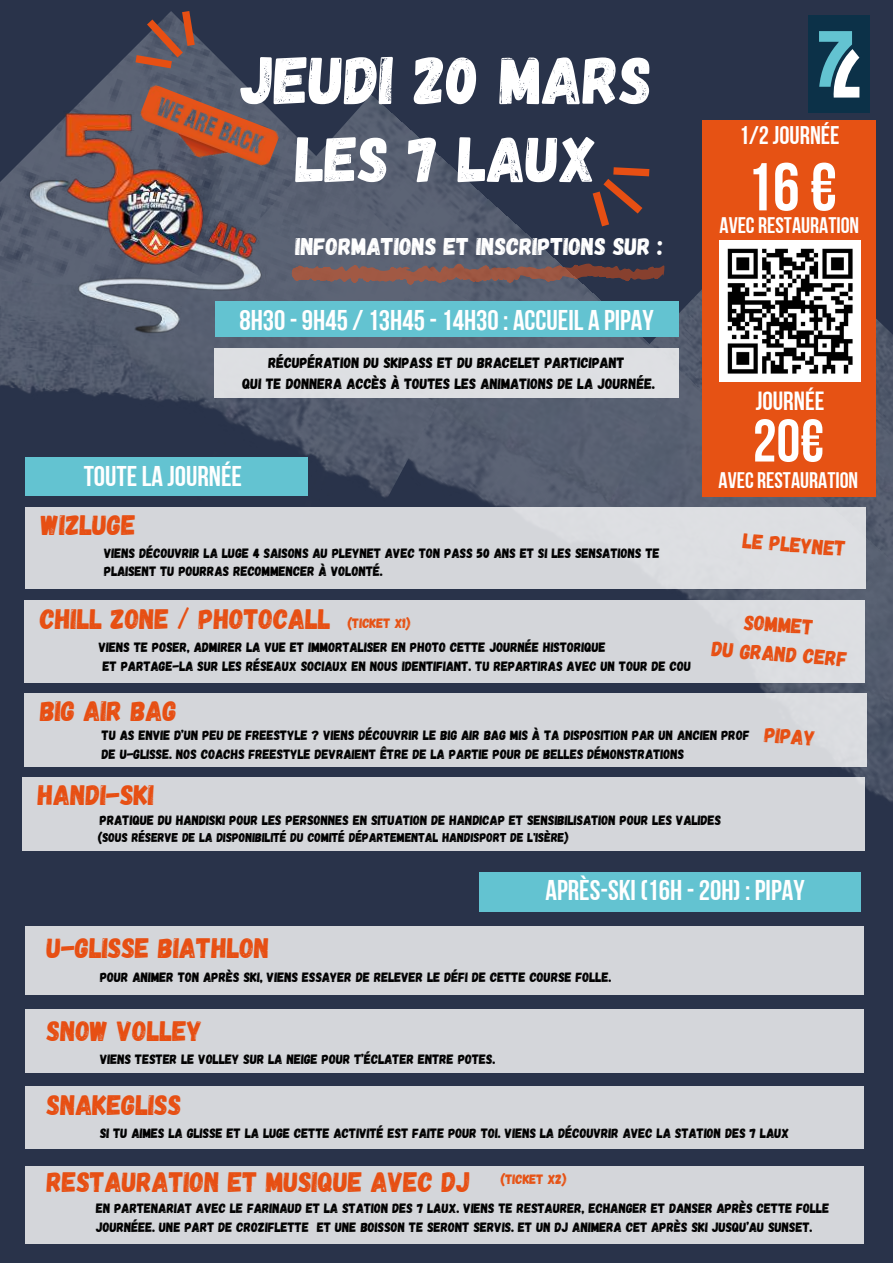
<style>
.page{position:relative;width:893px;height:1263px;background:#29334a}
.page>*{position:absolute;margin:0;border:0;box-sizing:border-box;transform-origin:0 0}
.t1{font:67.5px "Gagalin";color:#fff}
.t2{font:67.5px "Bebas Neue Cyrillic";color:#fff}
.t3{font:64.5px "Gagalin";color:#fff}
.t4{font:60px "Bebas Neue Cyrillic";color:#fff}
.t5{font:28.5px "Bebas Neue Cyrillic";color:#fff}
.t6{font:28.12px "Gagalin";color:#e74f13}
.t7{font:26.25px "Bebas Neue Cyrillic";color:#fff}
.t8{font:25.5px "Bebas Neue Cyrillic";color:#fff}
.t9{font:24.15px "Gagalin";color:#fff}
.t10{font:22.5px "Bebas Neue Cyrillic";color:#fff}
.t11{font:21px/29.2px "Gagalin";color:#e74f13;text-align:center}
.t12{font:14.85px/20.5px "Gagalin";color:#000;text-align:center}
.t13{font:13.5px/18.6px "Gagalin";color:#000}
.t14{font:13.5px "Gagalin";color:#e65214}
.t15{font:12.75px "Gagalin";color:#000}
</style>
<div class="page">
<img style="left:0;top:39px;width:719px;height:904px">
<img style="left:0;top:281px;width:46px;height:142px">
<img style="left:438px;top:291px;width:455px;height:511px">
<img style="left:428px;top:334px;width:392px;height:351px">
<img style="left:438px;top:281px;width:224px;height:319px">
<img style="left:46px;top:251px;width:392px;height:349px">
<div style="left:809px;top:16px;width:60px;height:97px;background:#0c3148"></div>
<svg style="left:819px;top:31px;width:40px;height:67px"></svg>
<div style="left:215px;top:301px;width:463px;height:36px;background:#63c3d1"></div>
<div style="left:214px;top:348px;width:464px;height:49px;background:#dddfe2"></div>
<svg style="left:292px;top:265px;width:79px;height:18px"></svg>
<svg style="left:128px;top:11px;width:71px;height:62px"></svg>
<img style="left:21px;top:110px;width:252px;height:234px">
<svg style="left:587px;top:163px;width:70px;height:71px"></svg>
<div style="left:26px;top:458px;width:282px;height:38px;background:#63c3d1"></div>
<div style="left:24px;top:693px;width:843px;height:73px;background:#d4d6da"></div>
<div style="left:24px;top:600px;width:840px;height:83px;background:#d4d6da"></div>
<div style="left:26px;top:1086px;width:838px;height:62px;background:#d4d6da"></div>
<div style="left:26px;top:1166px;width:838px;height:78px;background:#d4d6da"></div>
<div style="left:479px;top:872px;width:381px;height:39px;background:#63c3d1"></div>
<div style="left:26px;top:926px;width:838px;height:69px;background:#d4d6da"></div>
<div style="left:26px;top:507px;width:839px;height:81px;background:#d4d6da"></div>
<img style="left:133px;top:83px;width:147px;height:98px">
<div style="left:702px;top:120px;width:174px;height:376px;background:#e65214"></div>
<img style="left:719px;top:240px;width:142px;height:142px">
<div style="left:26px;top:1009px;width:838px;height:63px;background:#d4d6da"></div>
<div style="left:22px;top:777px;width:843px;height:74px;background:#d4d6da"></div>
<h1 class="t1" style="left:241px;top:36px;width:413px">JEUDI 20 MARS</h1>
<h2 class="t3" style="left:296px;top:117px;width:303px">LES 7 LAUX</h2>
<h3 class="t9" style="left:295px;top:231px;width:369px">INFORMATIONS ET INSCRIPTIONS SUR :</h3>
<h3 class="t5" style="left:239px;top:309px;width:416px">8H30-9H45/13H45-14H30: ACCUEIL A PIPAY</h3>
<p class="t12" style="left:242px;top:352px;width:414px">RÉCUPÉRATION DU SKIPASS ET DU BRACELET PARTICIPANT<br>QUI TE DONNERA ACCÈS À TOUTES LES ANIMATIONS DE LA JOURNÉE.</p>
<h3 class="t5" style="left:84px;top:465px;width:160px">TOUTELA JOURNÉE</h3>
<h3 class="t6" style="left:41px;top:507px;width:96px">WIZLUGE</h3>
<p class="t13" style="left:104px;top:543px;width:557px">VIENS DÉCOUVRIR LA LUGE 4 SAISONS AU PLEYNET AVEC TON PASS 50 ANS ET SI LES SENSATIONS TE<br>PLAISENT TU POURRAS RECOMMENCER À VOLONTÉ.</p>
<h3 class="t8" style="left:739px;top:125px;width:102px">1/2JOURNÉE</h3>
<h1 class="t2" style="left:746px;top:160px;width:92px">16€</h1>
<h3 class="t10" style="left:719px;top:216px;width:141px">AVEC RESTAURATION</h3>
<h3 class="t7" style="left:755px;top:390px;width:70px">JOURNÉE</h3>
<h3 class="t4" style="left:752px;top:416px;width:73px">20€</h3>
<h3 class="t10" style="left:718px;top:471px;width:141px">AVEC RESTAURATION</h3>
<h3 class="t11" style="left:744px;top:525px;width:104px;rotate:4deg">LE PLEYNET</h3>
<h3 class="t6" style="left:40px;top:601px;width:292px">CHILL ZONE / PHOTOCALL</h3>
<h3 class="t11" style="left:715px;top:604px;width:137px;rotate:4deg">SOMMET<br>DU GRAND CERF</h3>
<p class="t14" style="left:347px;top:614px;width:65px">(TICKET X1)</p>
<p class="t13" style="left:103px;top:638px;width:590px;text-indent:-4px">VIENS TE POSER, ADMIRER LA VUE ET IMMORTALISER EN PHOTO CETTE JOURNÉE HISTORIQUE<br>ET PARTAGE-LA SUR LES RÉSEAUX SOCIAUX EN NOUS IDENTIFIANT. TU REPARTIRAS AVEC UN TOUR DE COU</p>
<h3 class="t6" style="left:40px;top:693px;width:139px">BIG AIR BAG</h3>
<p class="t13" style="left:102px;top:725px;width:649px">TU AS ENVIE D’UN PEU DE FREESTYLE ? VIENS DÉCOUVRIR LE BIG AIR BAG MIS À TA DISPOSITION PAR UN ANCIEN PROF<br>DE U-GLISSE. NOS COACHS FREESTYLE DEVRAIENT ÊTRE DE LA PARTIE POUR DE BELLES DÉMONSTRATIONS</p>
<h3 class="t6" style="left:38px;top:777px;width:118px">HANDI-SKI</h3>
<p class="t15" style="left:98px;top:829px;width:472px">(SOUS RÉSERVE DE LA DISPONIBILITÉ DU COMITÉ DÉPARTEMENTAL HANDISPORT DE L'ISÈRE)</p>
<p class="t13" style="left:100px;top:810px;width:623px">PRATIQUE DU HANDISKI POUR LES PERSONNES EN SITUATION DE HANDICAP ET SENSIBILISATION POUR LES VALIDES</p>
<h3 class="t11" style="left:765px;top:719px;width:52px;rotate:4deg">PIPAY</h3>
<h3 class="t5" style="left:545px;top:879px;width:261px">APRÈS-SKI (16H -20H) : PIPAY</h3>
<h3 class="t6" style="left:47px;top:930px;width:224px">U-GLISSE BIATHLON</h3>
<p class="t13" style="left:100px;top:967px;width:513px">POUR ANIMER TON APRÈS SKI, VIENS ESSAYER DE RELEVER LE DÉFI DE CETTE COURSE FOLLE.</p>
<h3 class="t6" style="left:47px;top:1013px;width:157px">SNOW VOLLEY</h3>
<p class="t13" style="left:100px;top:1049px;width:397px">VIENS TESTER LE VOLLEY SUR LA NEIGE POUR T’ÉCLATER ENTRE POTES.</p>
<h3 class="t6" style="left:47px;top:1087px;width:136px">SNAKEGLISS</h3>
<p class="t13" style="left:100px;top:1123px;width:691px">SI TU AIMES LA GLISSE ET LA LUGE CETTE ACTIVITÉ EST FAITE POUR TOI. VIENS LA DÉCOUVRIR AVEC LA STATION DES 7 LAUX</p>
<h3 class="t6" style="left:47px;top:1163px;width:425px">RESTAURATION ET MUSIQUE AVEC DJ</h3>
<p class="t13" style="left:96px;top:1198px;width:735px">EN PARTENARIAT AVEC LE FARINAUD ET LA STATION DES 7 LAUX. VIENS TE RESTAURER, ECHANGER ET DANSER APRÈS CETTE FOLLE<br>JOURNÉEE. UNE PART DE CROZIFLETTE ET UNE BOISSON TE SERONT SERVIS. ET UN DJ ANIMERA CET APRÈS SKI JUSQU’AU SUNSET.</p>
<p class="t14" style="left:500px;top:1171px;width:68px">(TICKET X2)</p>
</div>
